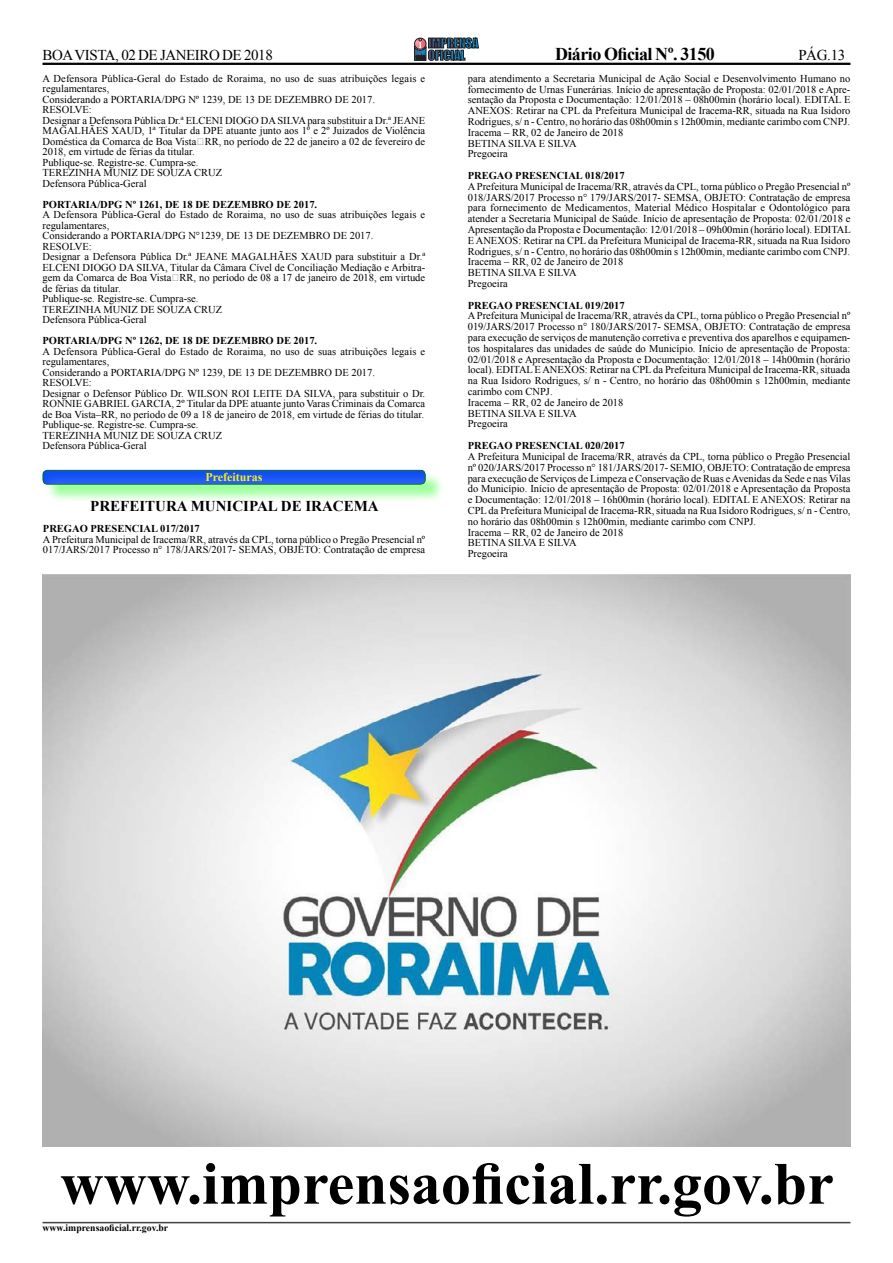
<style>
.page{position:relative;width:893px;height:1263px;background:#fff}
.page>*{position:absolute;margin:0;border:0;box-sizing:border-box;transform-origin:0 0}
.t1{font:700 60px "Times New Roman";color:#000}
.t2{font:700 18px "Times New Roman";letter-spacing:-.03em;color:#000}
.t3{font:15px "Times New Roman";letter-spacing:-.03em;color:#000}
.t4{font:700 15px "Times New Roman";color:#000}
.t5{font:700 12px "Times New Roman";color:#fff200}
.t6{font:10.5px/10.8px "Times New Roman";color:#000}
.t7{font:700 10.5px "Times New Roman";color:#000}
.t8{font:700 9.75px "Times New Roman";color:#000}
</style>
<div class="page">
<hr style="left:42px;top:63px;width:808px;height:2px;background:#000">
<hr style="left:43px;top:1222px;width:807px;height:1px;background:#414042">
<svg style="left:414px;top:38px;width:64px;height:22px"></svg>
<div style="left:44px;top:472px;width:401px;height:31px;background:#0f0;opacity:.4"></div>
<div style="left:30px;top:459px;width:409px;height:27px;background:#00aeef;opacity:.75"></div>
<img style="left:42px;top:575px;width:808px;height:571px">
<h3 class="t3" style="left:42px;top:45px;width:232px">BOA VISTA, 02 DE JANEIRO DE 2018</h3>
<h2 class="t2" style="left:555px;top:41px;width:161px">Diário Oficial Nº. 3150</h2>
<h3 class="t3" style="left:798px;top:45px;width:48px">PÁG.13</h3>
<p class="t6" style="left:43px;top:73px;width:384px">A Defensora Pública-Geral do Estado de Roraima, no uso de suas atribuições legais e regulamentares,<br>Considerando a PORTARIA/DPG Nº 1239, DE 13 DE DEZEMBRO DE 2017.<br>RESOLVE:<br>Designar a Defensora Pública Dr.ª ELCENI DIOGO DA SILVA para substituir a Dr.ª JEANE MAGALHÃES XAUD, 1ª Titular da DPE atuante junto aos 1º e 2º Juizados de Violência Doméstica da Comarca de Boa Vista‐RR, no período de 22 de janeiro a 02 de fevereiro de 2018, em virtude de férias da titular.<br>Publique-se. Registre-se. Cumpra-se.<br>TEREZINHA MUNIZ DE SOUZA CRUZ<br>Defensora Pública-Geral</p>
<p class="t7" style="left:43px;top:197px;width:276px">PORTARIA/DPG Nº 1261, DE 18 DE DEZEMBRO DE 2017.</p>
<p class="t6" style="left:43px;top:209px;width:384px">A Defensora Pública-Geral do Estado de Roraima, no uso de suas atribuições legais e regulamentares,<br>Considerando a PORTARIA/DPG N°1239, DE 13 DE DEZEMBRO DE 2017.<br>RESOLVE:<br>Designar a Defensora Pública Dr.ª JEANE MAGALHÃES XAUD para substituir a Dr.ª ELCENI DIOGO DA SILVA, Titular da Câmara Cível de Conciliação Mediação e Arbitra&shy;gem da Comarca de Boa Vista‐RR, no período de 08 a 17 de janeiro de 2018, em virtude de férias da titular.<br>Publique-se. Registre-se. Cumpra-se.<br>TEREZINHA MUNIZ DE SOUZA CRUZ<br>Defensora Pública-Geral</p>
<p class="t7" style="left:43px;top:333px;width:276px">PORTARIA/DPG Nº 1262, DE 18 DE DEZEMBRO DE 2017.</p>
<p class="t6" style="left:43px;top:346px;width:384px">A Defensora Pública-Geral do Estado de Roraima, no uso de suas atribuições legais e regulamentares,<br>Considerando a PORTARIA/DPG Nº 1239, DE 13 DE DEZEMBRO DE 2017.<br>RESOLVE:<br>Designar o Defensor Público Dr. WILSON ROI LEITE DA SILVA, para substituir o Dr.<br>RONNIE GABRIEL GARCIA, 2º Titular da DPE atuante junto Varas Criminais da Comarca de Boa Vista–RR, no período de 09 a 18 de janeiro de 2018, em virtude de férias do titular.<br>Publique-se. Registre-se. Cumpra-se.<br>TEREZINHA MUNIZ DE SOUZA CRUZ<br>Defensora Pública-Geral</p>
<p class="t5" style="left:206px;top:468px;width:59px">Prefeituras</p>
<h3 class="t4" style="left:90px;top:496px;width:290px">PREFEITURA MUNICIPAL DE IRACEMA</h3>
<p class="t7" style="left:43px;top:521px;width:158px">PREGAO PRESENCIAL 017/2017</p>
<p class="t6" style="left:43px;top:534px;width:384px">A Prefeitura Municipal de Iracema/RR, através da CPL, torna público o Pregão Presencial nº<br>017/JARS/2017 Processo n° 178/JARS/2017- SEMAS, OBJETO: Contratação de empresa</p>
<p class="t6" style="left:468px;top:73px;width:384px">para atendimento a Secretaria Municipal de Ação Social e Desenvolvimento Humano no fornecimento de Urnas Funerárias. Início de apresentação de Proposta: 02/01/2018 e Apre&shy;sentação da Proposta e Documentação: 12/01/2018 – 08h00min (horário local). EDITAL E ANEXOS: Retirar na CPL da Prefeitura Municipal de Iracema-RR, situada na Rua Isidoro Rodrigues, s/ n - Centro, no horário das 08h00min s 12h00min, mediante carimbo com CNPJ.<br>Iracema – RR, 02 de Janeiro de 2018<br>BETINA SILVA E SILVA<br>Pregoeira</p>
<p class="t7" style="left:468px;top:168px;width:158px">PREGAO PRESENCIAL 018/2017</p>
<p class="t6" style="left:468px;top:181px;width:385px">A Prefeitura Municipal de Iracema/RR, através da CPL, torna público o Pregão Presencial nº 018/JARS/2017 Processo n° 179/JARS/2017- SEMSA, OBJETO: Contratação de empresa para fornecimento de Medicamentos, Material Médico Hospitalar e Odontológico para atender a Secretaria Municipal de Saúde. Início de apresentação de Proposta: 02/01/2018 e Apresentação da Proposta e Documentação: 12/01/2018 – 09h00min (horário local). EDITAL E ANEXOS: Retirar na CPL da Prefeitura Municipal de Iracema-RR, situada na Rua Isidoro Rodrigues, s/ n - Centro, no horário das 08h00min s 12h00min, mediante carimbo com CNPJ.<br>Iracema – RR, 02 de Janeiro de 2018<br>BETINA SILVA E SILVA<br>Pregoeira</p>
<p class="t7" style="left:468px;top:298px;width:158px">PREGAO PRESENCIAL 019/2017</p>
<p class="t6" style="left:468px;top:310px;width:384px">A Prefeitura Municipal de Iracema/RR, através da CPL, torna público o Pregão Presencial nº 019/JARS/2017 Processo n° 180/JARS/2017- SEMSA, OBJETO: Contratação de empresa para execução de serviços de manutenção corretiva e preventiva dos aparelhos e equipamen&shy;tos hospitalares das unidades de saúde do Município. Início de apresentação de Proposta:<br>02/01/2018 e Apresentação da Proposta e Documentação: 12/01/2018 – 14h00min (horário local). EDITAL E ANEXOS: Retirar na CPL da Prefeitura Municipal de Iracema-RR, situada na Rua Isidoro Rodrigues, s/ n - Centro, no horário das 08h00min s 12h00min, mediante carimbo com CNPJ.<br>Iracema – RR, 02 de Janeiro de 2018<br>BETINA SILVA E SILVA<br>Pregoeira</p>
<p class="t7" style="left:468px;top:438px;width:158px">PREGAO PRESENCIAL 020/2017</p>
<p class="t6" style="left:468px;top:451px;width:384px">A Prefeitura Municipal de Iracema/RR, através da CPL, torna público o Pregão Presencial nº 020/JARS/2017 Processo n° 181/JARS/2017- SEMIO, OBJETO: Contratação de empresa para execução de Serviços de Limpeza e Conservação de Ruas e Avenidas da Sede e nas Vilas do Município. Início de apresentação de Proposta: 02/01/2018 e Apresentação da Proposta e Documentação: 12/01/2018 – 16h00min (horário local). EDITAL E ANEXOS: Retirar na CPL da Prefeitura Municipal de Iracema-RR, situada na Rua Isidoro Rodrigues, s/ n - Centro, no horário das 08h00min s 12h00min, mediante carimbo com CNPJ.<br>Iracema – RR, 02 de Janeiro de 2018<br>BETINA SILVA E SILVA<br>Pregoeira</p>
<h1 class="t1" style="left:60px;top:1142px;width:775px">www.imprensaoficial.rr.gov.br</h1>
<p class="t8" style="left:43px;top:1221px;width:127px">www.imprensaoficial.rr.gov.br</p>
</div>
